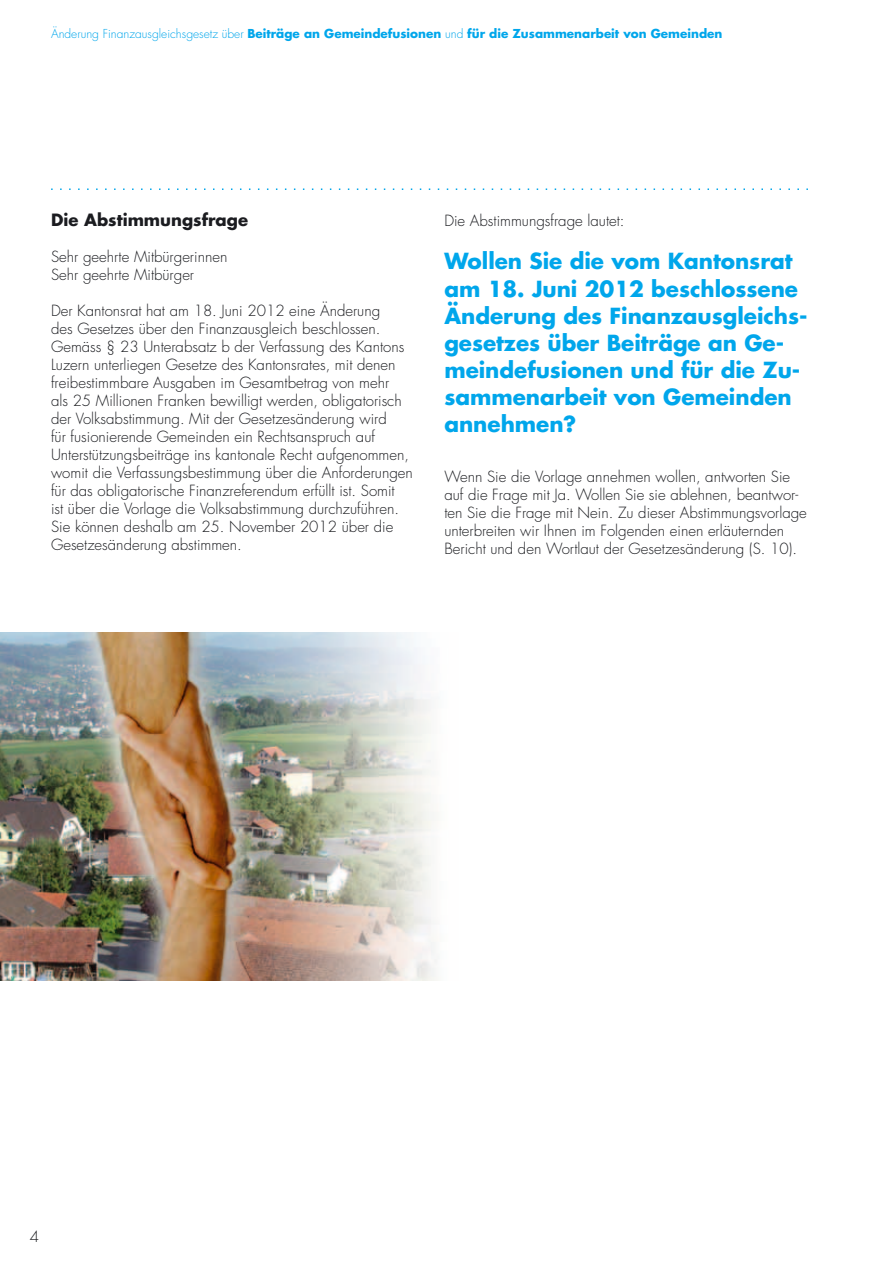
<style>
.page{position:relative;width:893px;height:1263px;background:#fff}
.page>*{position:absolute;margin:0;border:0;box-sizing:border-box;transform-origin:0 0}
.t1{font:700 21.6px/27px "Futura";color:#00a6eb}
.t2{font:700 16.5px "Futura";color:#1b1c20}
.t3{font:300 15px/18px "Futura";color:#1b1c20}
.t4{font:700 12px "Futura";color:#00a6eb}
.s1{font-weight:300}
</style>
<div class="page">
<img style="left:0;top:632px;width:437px;height:349px">
<svg style="left:51px;top:188px;width:757px;height:2px"></svg>
<p class="t4" style="left:51px;top:25px;width:673px"><span class="s1">Änderung Finanzausgleichsgesetz über</span> Beiträge an Gemeindefusionen <span class="s1">und</span> für die Zusammenarbeit von Gemeinden</p>
<p class="t2" style="left:51px;top:209px;width:199px">Die Abstimmungsfrage</p>
<p class="t3" style="left:51px;top:248px;width:178px">Sehr geehrte Mitbürgerinnen<br>Sehr geehrte Mitbürger</p>
<p class="t3" style="left:51px;top:302px;width:363px">Der Kantonsrat hat am 18. Juni 2012 eine Änderung<br>des Gesetzes über den Finanzausgleich beschlossen.<br>Gemäss § 23 Unterabsatz b der Verfassung des Kantons Luzern unterliegen Gesetze des Kantonsrates, mit denen freibestimmbare Ausgaben im Gesamtbetrag von mehr<br>als 25 Millionen Franken bewilligt werden, obligatorisch der Volksabstimmung. Mit der Gesetzesänderung wird<br>für fusionierende Gemeinden ein Rechtsanspruch auf Unterstützungsbeiträge ins kantonale Recht aufgenommen, womit die Verfassungsbestimmung über die Anforderungen für das obligatorische Finanzreferendum erfüllt ist. Somit<br>ist über die Vorlage die Volksabstimmung durchzuführen.<br>Sie können deshalb am 25. November 2012 über die Gesetzesänderung abstimmen.</p>
<p class="t3" style="left:444px;top:212px;width:182px">Die Abstimmungsfrage lautet:</p>
<h1 class="t1" style="left:444px;top:247px;width:365px">Wollen Sie die vom Kantonsrat am 18. Juni 2012 beschlossene<br>Änderung des Finanzausgleichs&shy;gesetzes über Beiträge an Ge&shy;meindefusionen und für die Zu&shy;sammenarbeit von Gemeinden annehmen?</h1>
<p class="t3" style="left:444px;top:468px;width:364px">Wenn Sie die Vorlage annehmen wollen, antworten Sie auf die Frage mit Ja. Wollen Sie sie ablehnen, beantwor&shy;ten Sie die Frage mit Nein. Zu dieser Abstimmungsvorlage unterbreiten wir Ihnen im Folgenden einen erläuternden Bericht und den Wortlaut der Gesetzesänderung (S. 10).</p>
<p class="t3" style="left:30px;top:1227px;width:11px">4</p>
</div>
